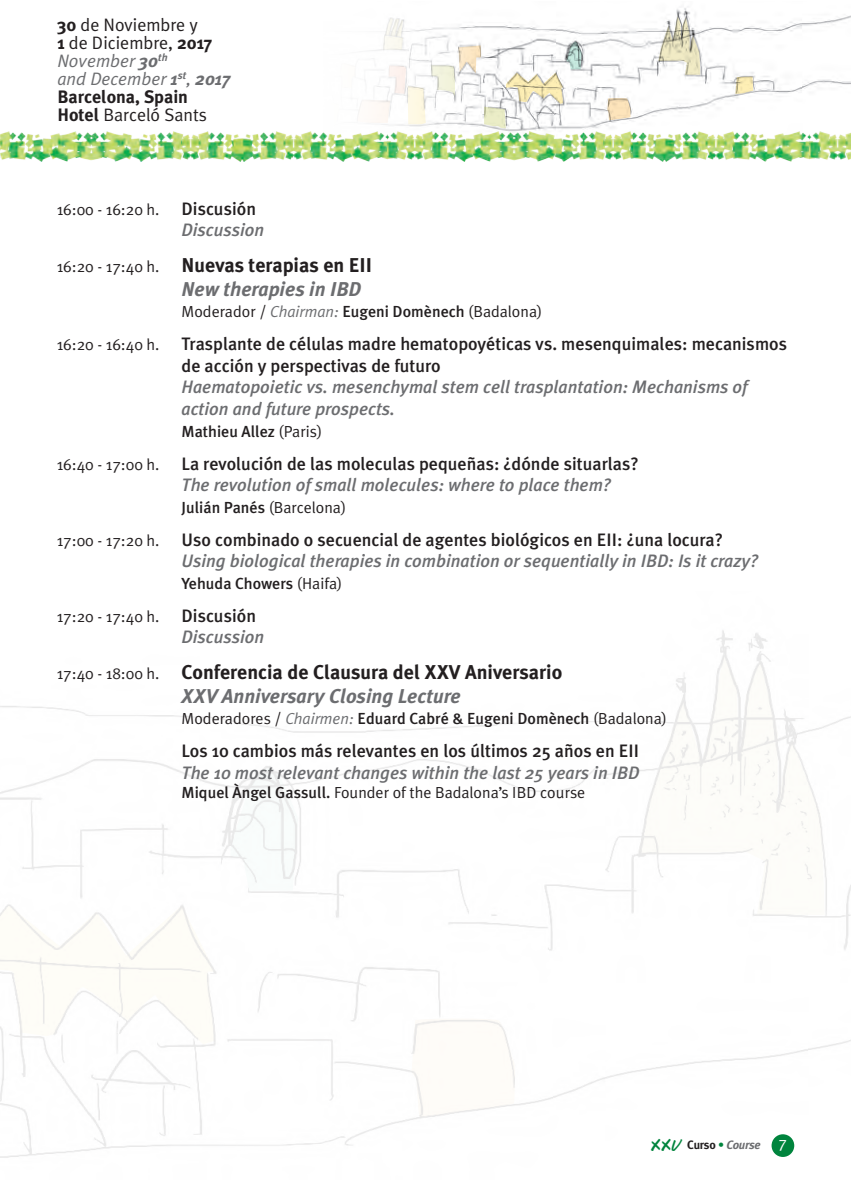
<style>
.page{position:relative;width:851px;height:1191px;background:#fff}
.page>*{position:absolute;margin:0;border:0;box-sizing:border-box;transform-origin:0 0}
.t1{font:700 20px/24px "Meta Plus";color:#231f20}
.t2{font:italic 500 18px/21.6px "Meta Plus";color:#6c6d70}
.t3{font:500 18px/21.6px "Meta Plus";color:#231f20}
.t4{font:18px/18px "Meta Plus";color:#231f20}
.t5{font:16px/33px "Meta Plus";color:#231f20}
.t6{font:500 16px "Meta Plus";color:#231f20}
.t7{font:italic 700 12.2px "Meta Plus";color:#6c6d70}
.s1{font-weight:700}
.s2{font-style:italic;color:#6c6d70}
.s3{font-weight:700;font-style:italic;color:#6c6d70}
.s4{font-weight:500;font-size:18px}
.s5{font-weight:400;font-size:16px}
.s6{font-weight:500}
.s7{font-weight:400}
.s8{font-weight:400;font-style:normal;font-size:16px;color:#231f20}
.s9{font-style:normal;color:#231f20}
.s10{font-weight:400;font-style:italic;color:#6c6d70}
.s11{font-family:"Brook 23";font-weight:400;font-style:normal;font-size:16px;color:#00843d}
.s12{font-style:normal;color:#00843d}
.s13{font-weight:400;font-style:normal;font-size:16px;color:#fff}
</style>
<div class="page">
<img style="left:0;top:630px;width:850px;height:528px">
<img style="left:358px;top:8px;width:492px;height:123px">
<svg style="left:431px;top:42px;width:150px;height:86px"></svg>
<img style="left:0;top:131px;width:850px;height:30px">
<div style="left:771px;top:1134px;width:23px;height:23px;background:#00843d;border-radius:50%"></div>
<p class="t4" style="left:57px;top:15px;width:174px"><span class="s1">30</span> de Noviembre y<br><span class="s1">1</span> de Diciembre, <span class="s1">2017<br></span><span class="s2">November</span> <span class="s3">30</span><sup>th<br></sup><span class="s2">and December</span> <span class="s3">1</span><sup>st</sup><span class="s2">,</span> <span class="s3">2017<br></span><span class="s1">Barcelona, Spain<br>Hotel</span> Barceló Sants</p>
<p class="t5" style="left:57px;top:192px;width:201px">16:00 - 16:20 h. <span class="s4">Discusión</span></p>
<p class="t2" style="left:181px;top:219px;width:84px">Discussion</p>
<p class="t1" style="left:181px;top:252px;width:192px;text-indent:-125px"><span class="s5">16:20 - 17:40 h.</span> Nuevas terapias en EII<br><span class="s2">New therapies in IBD</span></p>
<p class="t5" style="left:181px;top:295px;width:362px">Moderador / <span class="s2">Chairman:</span> <span class="s6">Eugeni Domènech</span> (Badalona)</p>
<p class="t3" style="left:181px;top:333px;width:607px;text-indent:-125px"><span class="s5">16:20 - 16:40 h.</span> Trasplante de células madre hematopoyéticas vs. mesenquimales: mecanismos de acción y perspectivas de futuro</p>
<p class="t2" style="left:181px;top:376px;width:567px">Haematopoietic vs. mesenchymal stem cell trasplantation: Mechanisms of action and future prospects.</p>
<p class="t6" style="left:181px;top:422px;width:142px">Mathieu Allez <span class="s7">(Paris)</span></p>
<p class="t3" style="left:181px;top:452px;width:459px;text-indent:-125px"><span class="s5">16:40 - 17:00 h.</span> La revolución de las moleculas pequeñas: ¿dónde situarlas?<br><span class="s2">The revolution of small molecules: where to place them?</span></p>
<p class="t6" style="left:181px;top:498px;width:166px">Julián Panés <span class="s7">(Barcelona)</span></p>
<p class="t2" style="left:181px;top:528px;width:577px;text-indent:-125px"><span class="s8">17:00 - 17:20 h.</span> <span class="s9">Uso combinado o secuencial de agentes biológicos en EII: ¿una locura?<br></span>Using biological therapies in combination or sequentially in IBD: Is it crazy?</p>
<p class="t5" style="left:57px;top:566px;width:287px;text-indent:125px"><span class="s6">Yehuda Chowers</span> (Haifa)<br>17:20 - 17:40 h. <span class="s4">Discusión</span></p>
<p class="t2" style="left:181px;top:626px;width:84px">Discussion</p>
<p class="t1" style="left:181px;top:660px;width:382px;text-indent:-125px"><span class="s5">17:40 - 18:00 h.</span> Conferencia de Clausura del XXV Aniversario<br><span class="s2">XXV Anniversary Closing Lecture</span></p>
<p class="t6" style="left:181px;top:709px;width:487px"><span class="s7">Moderadores /</span> <span class="s10">Chairmen:</span> Eduard Cabré &amp; Eugeni Domènech <span class="s7">(Badalona)</span></p>
<p class="t3" style="left:181px;top:740px;width:459px">Los 10 cambios más relevantes en los últimos 25 años en EII</p>
<p class="t2" style="left:181px;top:762px;width:459px">The 10 most relevant changes within the last 25 years in IBD</p>
<p class="t5" style="left:181px;top:776px;width:405px"><span class="s6">Miquel Àngel Gassull.</span> Founder of the Badalona’s IBD course</p>
<p class="t7" style="left:651px;top:1138px;width:137px"><span class="s11">XXV</span> <span class="s9">Curso</span> <span class="s12">•</span> Course <span class="s13">7</span></p>
</div>
